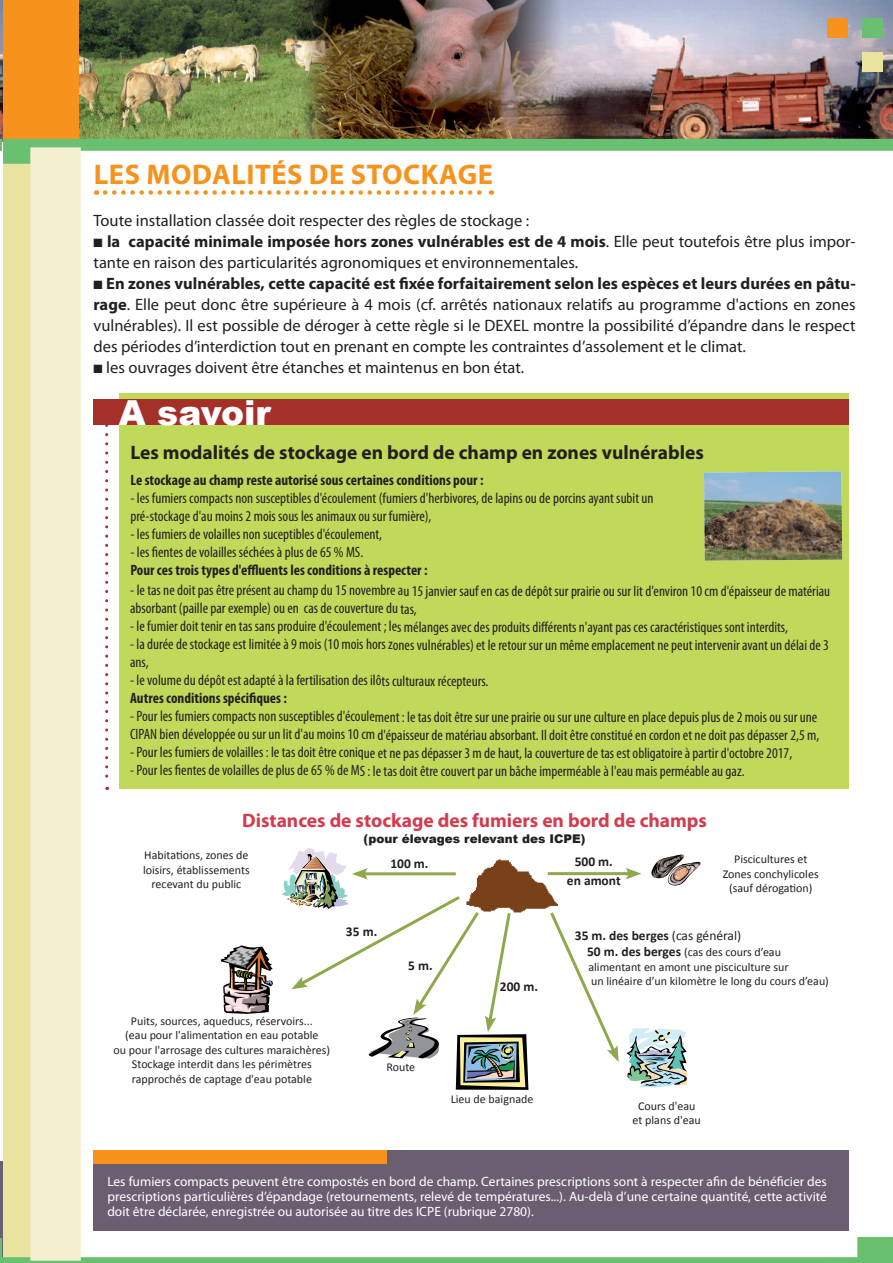
<style>
.page{position:relative;width:893px;height:1263px;background:#fff}
.page>*{position:absolute;margin:0;border:0;box-sizing:border-box;transform-origin:0 0}
.t1{font:900 34.5px "Arial";color:#fff}
.Manchette{font:700 28.5px "Myriad Pro";letter-spacing:.02em;color:#f7931d}
.t2{font:700 19.5px "Myriad Pro";color:#231f20}
.t3{font:700 19.5px "Myriad Pro";color:#d33c4c}
.Corps{font:16.5px/21px "Myriad Pro";color:#231f20}
.t4{font:condensed 15px/17.9px "Myriad Pro";color:#231f20}
.t5{font:700 condensed 15px "Myriad Pro";color:#231f20}
.Corps-2{font:13.5px/15px "Myriad Pro";color:#fff;text-align:justify}
.t6{font:700 13.5px "Calibri";color:#231f20}
.t7{font:12px/14.4px "Calibri";color:#231f20}
.Corps-3{font:900 12px "Arial";color:#231f20}
.s1{font-weight:700}
.s2{font-weight:400}
.s3{font-weight:700;font-size:13.5px}
</style>
<div class="page">
<div style="left:119px;top:393px;width:730px;height:396px;background:#c1d95a"></div>
<img style="left:0;top:0;width:3px;height:139px">
<hr style="left:0;top:1161px;width:3px;height:101px;background:#6b5e71">
<img style="left:78px;top:0;width:815px;height:139px">
<div style="left:3px;top:0;width:75px;height:143px;background:#f7931d"></div>
<div style="left:3px;top:164px;width:44px;height:1097px;background:#eae29f"></div>
<svg style="left:0;top:139px;width:893px;height:25px"></svg>
<div style="left:862px;top:18px;width:21px;height:20px;background:#69c071"></div>
<div style="left:862px;top:52px;width:21px;height:20px;background:#eae29f"></div>
<div style="left:827px;top:18px;width:21px;height:20px;background:#f7931d"></div>
<svg style="left:105px;top:190px;width:387px;height:5px"></svg>
<svg style="left:0;top:1237px;width:893px;height:26px"></svg>
<img style="left:528px;top:871px;width:47px;height:38px">
<svg style="left:651px;top:855px;width:49px;height:30px"></svg>
<svg style="left:221px;top:945px;width:52px;height:69px"></svg>
<img style="left:626px;top:1028px;width:62px;height:60px">
<hr style="left:548px;top:872px;width:83px;height:3px;background:#8fa84d">
<svg style="left:625px;top:868px;width:16px;height:11px"></svg>
<svg style="left:550px;top:912px;width:69px;height:150px"></svg>
<svg style="left:282px;top:848px;width:246px;height:242px"></svg>
<img style="left:704px;top:471px;width:138px;height:90px">
<div style="left:93px;top:1150px;width:756px;height:81px;background:#6b5e71"></div>
<div style="left:93px;top:1150px;width:294px;height:14px;background:#f7931d"></div>
<div style="left:30px;top:147px;width:51px;height:1114px;background:#f4f0cf"></div>
<div style="left:94px;top:400px;width:755px;height:25px;background:#a5302a"></div>
<svg style="left:105px;top:425px;width:3px;height:365px"></svg>
<p class="Manchette" style="left:94px;top:155px;width:401px">LES MODALITÉS DE STOCKAGE</p>
<p class="Corps" style="left:94px;top:209px;width:437px">Toute installation classée doit respecter des règles de stockage :</p>
<p class="Corps" style="left:94px;top:230px;width:764px">■ <span class="s1">la capacité minimale imposée hors zones vulnérables est de 4 mois</span>. Elle peut toutefois être plus impor&shy;tante en raison des particularités agronomiques et environnementales.</p>
<p class="Corps" style="left:94px;top:272px;width:764px;text-align:justify">■ <span class="s1">En zones vulnérables, cette capacité est fixée forfaitairement selon les espèces et leurs durées en pâtu&shy;rage</span>. Elle peut donc être supérieure à 4 mois (cf. arrêtés nationaux relatifs au programme d'actions en zones vulnérables). Il est possible de déroger à cette règle si le DEXEL montre la possibilité d’épandre dans le respect des périodes d’interdiction tout en prenant en compte les contraintes d’assolement et le climat.</p>
<p class="Corps" style="left:94px;top:356px;width:432px">■ les ouvrages doivent être étanches et maintenus en bon état.</p>
<p class="t1" style="left:119px;top:387px;width:153px">A savoir</p>
<p class="t2" style="left:130px;top:440px;width:575px">Les modalités de stockage en bord de champ en zones vulnérables</p>
<p class="t5" style="left:130px;top:470px;width:355px">Le stockage au champ reste autorisé sous certaines conditions pour :</p>
<p class="t4" style="left:130px;top:488px;width:525px">- les fumiers compacts non susceptibles d'écoulement (fumiers d'herbivores, de lapins ou de porcins ayant subit un</p>
<p class="t4" style="left:130px;top:506px;width:303px">pré-stockage d'au moins 2 mois sous les animaux ou sur fumière),</p>
<p class="t4" style="left:130px;top:524px;width:253px">- les fumiers de volailles non suceptibles d'écoulement,</p>
<p class="t4" style="left:130px;top:542px;width:234px">- les fientes de volailles séchées à plus de 65 % MS.</p>
<p class="t5" style="left:130px;top:560px;width:299px">Pour ces trois types d'effluents les conditions à respecter :</p>
<p class="t4" style="left:130px;top:581px;width:702px">- le tas ne doit pas être présent au champ du 15 novembre au 15 janvier sauf en cas de dépôt sur prairie ou sur lit d'environ 10 cm d'épaisseur de matériau absorbant (paille par exemple) ou en cas de couverture du tas,</p>
<p class="t4" style="left:130px;top:617px;width:659px">- le fumier doit tenir en tas sans produire d'écoulement ; les mélanges avec des produits différents n'ayant pas ces caractéristiques sont interdits,</p>
<p class="t4" style="left:130px;top:635px;width:700px">- la durée de stockage est limitée à 9 mois (10 mois hors zones vulnérables) et le retour sur un même emplacement ne peut intervenir avant un délai de 3 ans,</p>
<p class="t4" style="left:130px;top:671px;width:360px">- le volume du dépôt est adapté à la fertilisation des ilôts culturaux récepteurs.</p>
<p class="t5" style="left:130px;top:689px;width:158px">Autres conditions spécifiques :</p>
<p class="t4" style="left:130px;top:707px;width:691px">- Pour les fumiers compacts non susceptibles d'écoulement : le tas doit être sur une prairie ou sur une culture en place depuis plus de 2 mois ou sur une<br>CIPAN bien développée ou sur un lit d'au moins 10 cm d'épaisseur de matériau absorbant. Il doit être constitué en cordon et ne doit pas dépasser 2,5 m,</p>
<p class="t4" style="left:130px;top:743px;width:664px">- Pour les fumiers de volailles : le tas doit être conique et ne pas dépasser 3 m de haut, la couverture de tas est obligatoire à partir d'octobre 2017,</p>
<p class="t4" style="left:130px;top:761px;width:616px">- Pour les fientes de volailles de plus de 65 % de MS : le tas doit être couvert par un bâche imperméable à l'eau mais perméable au gaz.</p>
<p class="t3" style="left:242px;top:807px;width:466px">Distances de stockage des fumiers en bord de champs</p>
<p class="Corps-3" style="left:364px;top:830px;width:223px">(pour élevages relevant des ICPE)</p>
<p class="t7" style="left:143px;top:848px;width:108px">Habitations, zones de loisirs, établissements</p>
<p class="t7" style="left:152px;top:877px;width:91px">recevant du public</p>
<p class="t6" style="left:390px;top:854px;width:40px">100 m.</p>
<p class="t6" style="left:575px;top:852px;width:40px">500 m.</p>
<p class="t6" style="left:567px;top:872px;width:55px">en amont</p>
<p class="t7" style="left:734px;top:852px;width:75px">Piscicultures et</p>
<p class="t7" style="left:723px;top:867px;width:97px">Zones conchylicoles</p>
<p class="t7" style="left:729px;top:881px;width:85px">(sauf dérogation)</p>
<p class="t6" style="left:346px;top:923px;width:33px">35 m.</p>
<p class="t6" style="left:408px;top:956px;width:26px">5 m.</p>
<p class="t7" style="left:131px;top:1014px;width:183px">Puits, sources, aqueducs, réservoirs...</p>
<p class="t7" style="left:125px;top:1028px;width:195px">(eau pour l'alimentation en eau potable</p>
<p class="t7" style="left:114px;top:1043px;width:218px">ou pour l'arrosage des cultures maraichères)</p>
<p class="t7" style="left:132px;top:1057px;width:181px">Stockage interdit dans les périmètres</p>
<p class="t7" style="left:132px;top:1071px;width:182px">rapprochés de captage d'eau potable</p>
<p class="t7" style="left:387px;top:1060px;width:30px">Route</p>
<p class="t6" style="left:500px;top:977px;width:40px">200 m.</p>
<p class="t7" style="left:451px;top:1092px;width:84px">Lieu de baignade</p>
<p class="t6" style="left:575px;top:927px;width:168px">35 m. des berges <span class="s2">(cas général)</span></p>
<p class="t7" style="left:587px;top:945px;width:195px"><span class="s3">50 m. des berges</span> (cas des cours d’eau</p>
<p class="t7" style="left:588px;top:960px;width:202px">alimentant en amont une pisciculture sur</p>
<p class="t7" style="left:591px;top:974px;width:239px">un linéaire d’un kilomètre le long du cours d’eau)</p>
<p class="t7" style="left:638px;top:1099px;width:59px">Cours d'eau</p>
<p class="t7" style="left:633px;top:1113px;width:70px">et plans d'eau</p>
<p class="Corps-2" style="left:107px;top:1174px;width:721px">Les fumiers compacts peuvent être compostés en bord de champ. Certaines prescriptions sont à respecter afin de bénéficier des prescriptions particulières d’épandage (retournements, relevé de températures...). Au-delà d’une certaine quantité, cette activité doit être déclarée, enregistrée ou autorisée au titre des ICPE (rubrique 2780).</p>
</div>
